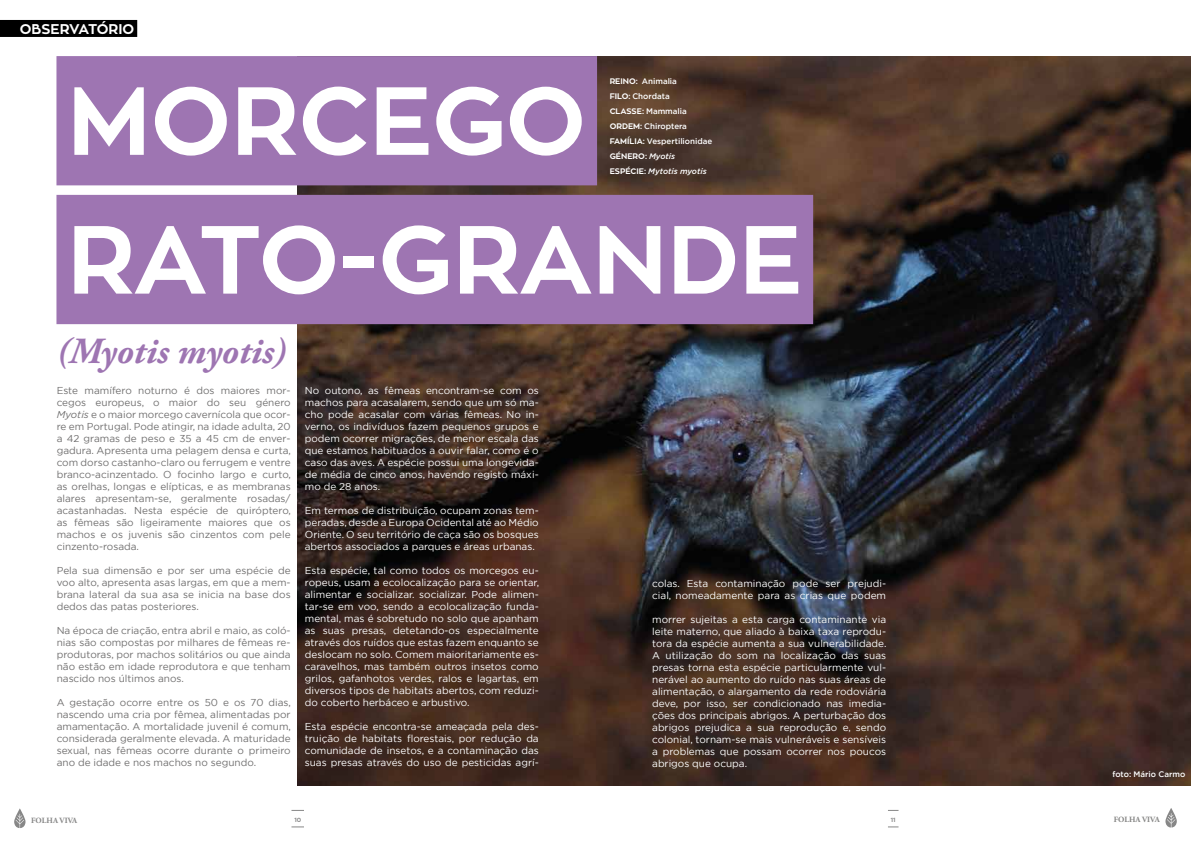
<style>
.page{position:relative;width:1191px;height:842px;background:#fff}
.page>*{position:absolute;margin:0;border:0;box-sizing:border-box;transform-origin:0 0}
.t1{font:700 95.8px/138.8px "Zona Pro";color:#fff}
.t2{font:italic 700 36.8px "Adobe Garamond Pro";color:#9e75b2}
.t3{font:700 14px "Zona Pro";color:#fff}
.t4{font:10px/12px "Gotham";color:#fff;text-align:justify}
.t5{font:10px/12px "Gotham";color:#706f6f;text-align:justify}
.t6{font:500 8px/15px "Gotham";color:#fff}
.t7{font:italic 500 8px "Gotham";color:#fff}
.t8{font:700 8px "Zona Pro";color:#fff}
.t9{font:700 8px "Adobe Garamond Pro";color:#878787}
.t10{font:700 8px "Adobe Garamond Pro";color:#858584}
.t11{font:700 6px "Zona Pro";color:#878787}
.s1{font-family:"Zona Pro";font-weight:700}
.s2{font-family:"Gotham";font-weight:500;font-style:italic}
.s3{font-family:"Zona Pro";font-weight:700;font-style:normal}
.s4{font-style:italic}
</style>
<div class="page">
<svg style="left:291px;top:827px;width:13px;height:1px"></svg>
<svg style="left:291px;top:810px;width:13px;height:1px"></svg>
<svg style="left:1165px;top:808px;width:11px;height:19px"></svg>
<svg style="left:14px;top:808px;width:12px;height:20px"></svg>
<img style="left:298px;top:57px;width:893px;height:728px">
<div style="left:0;top:20px;width:137px;height:17px;background:#000"></div>
<div style="left:56px;top:56px;width:541px;height:129px;background:#9e75b2"></div>
<div style="left:56px;top:195px;width:757px;height:129px;background:#9e75b2"></div>
<h3 class="t3" style="left:20px;top:20px;width:116px">OBSERVATÓRIO</h3>
<p class="t6" style="left:609px;top:74px;width:104px"><span class="s1">REINO:</span> Animalia<br><span class="s1">FILO:</span> Chordata<br><span class="s1">CLASSE:</span> Mammalia<br><span class="s1">ORDEM:</span> Chiroptera<br><span class="s1">FAMÍLIA:</span> Vespertilionidae</p>
<p class="t8" style="left:609px;top:151px;width:67px">GÉNERO: <span class="s2">Myotis</span></p>
<p class="t7" style="left:609px;top:166px;width:98px"><span class="s3">ESPÉCIE:</span> Mytotis myotis</p>
<h1 class="t1" style="left:67px;top:52px;width:736px">MORCEGO<br>RATO-GRANDE</h1>
<h2 class="t2" style="left:57px;top:330px;width:231px">(Myotis myotis)</h2>
<p class="t5" style="left:57px;top:384px;width:236px">Este mamífero noturno é dos maiores mor&shy;cegos europeus, o maior do seu género <span class="s4">Myotis</span> e o maior morcego cavernícola que ocor&shy;re em Portugal. Pode atingir, na idade adulta, 20 a 42 gramas de peso e 35 a 45 cm de enver&shy;gadura. Apresenta uma pelagem densa e curta, com dorso castanho-claro ou ferrugem e ventre branco-acinzentado. O focinho largo e curto, as orelhas, longas e elípticas, e as membranas alares apresentam-se, geralmente rosadas/ acastanhadas. Nesta espécie de quiróptero, as fêmeas são ligeiramente maiores que os machos e os juvenis são cinzentos com pele cinzento-rosada.</p>
<p class="t5" style="left:57px;top:564px;width:235px">Pela sua dimensão e por ser uma espécie de voo alto, apresenta asas largas, em que a mem&shy;brana lateral da sua asa se inicia na base dos dedos das patas posteriores.</p>
<p class="t5" style="left:57px;top:624px;width:235px">Na época de criação, entra abril e maio, as coló&shy;nias são compostas por milhares de fêmeas re&shy;produtoras, por machos solitários ou que ainda não estão em idade reprodutora e que tenham nascido nos últimos anos.</p>
<p class="t5" style="left:57px;top:696px;width:236px">A gestação ocorre entre os 50 e os 70 dias, nascendo uma cria por fêmea, alimentadas por amamentação. A mortalidade juvenil é comum, considerada geralmente elevada. A maturidade sexual, nas fêmeas ocorre durante o primeiro ano de idade e nos machos no segundo.</p>
<p class="t4" style="left:305px;top:384px;width:235px">No outono, as fêmeas encontram-se com os machos para acasalarem, sendo que um só ma&shy;cho pode acasalar com várias fêmeas. No in&shy;verno, os indivíduos fazem pequenos grupos e podem ocorrer migrações, de menor escala das que estamos habituados a ouvir falar, como é o caso das aves. A espécie possui uma longevida&shy;de média de cinco anos, havendo registo máxi&shy;mo de 28 anos.</p>
<p class="t4" style="left:305px;top:504px;width:235px">Em termos de distribuição, ocupam zonas tem&shy;peradas, desde a Europa Ocidental até ao Médio Oriente. O seu território de caça são os bosques abertos associados a parques e áreas urbanas.</p>
<p class="t4" style="left:305px;top:564px;width:236px">Esta espécie, tal como todos os morcegos eu&shy;ropeus, usam a ecolocalização para se orientar, alimentar e socializar. socializar. Pode alimen&shy;tar-se em voo, sendo a ecolocalização funda&shy;mental, mas é sobretudo no solo que apanham as suas presas, detetando-os especialmente através dos ruídos que estas fazem enquanto se deslocam no solo. Comem maioritariamente es&shy;caravelhos, mas também outros insetos como grilos, gafanhotos verdes, ralos e lagartas, em diversos tipos de habitats abertos, com reduzi&shy;do coberto herbáceo e arbustivo.</p>
<p class="t4" style="left:305px;top:720px;width:235px">Esta espécie encontra-se ameaçada pela des&shy;truição de habitats florestais, por redução da comunidade de insetos, e a contaminação das suas presas através do uso de pesticidas agrí-</p>
<p class="t4" style="left:652px;top:577px;width:235px">colas. Esta contaminação pode ser prejudi&shy;cial, nomeadamente para as crias que podem</p>
<p class="t4" style="left:652px;top:613px;width:236px">morrer sujeitas a esta carga contaminante via leite materno, que aliado à baixa taxa reprodu&shy;tora da espécie aumenta a sua vulnerabilidade.<br>A utilização do som na localização das suas presas torna esta espécie particularmente vul&shy;nerável ao aumento do ruído nas suas áreas de alimentação, o alargamento da rede rodoviária deve, por isso, ser condicionado nas imedia&shy;ções dos principais abrigos. A perturbação dos abrigos prejudica a sua reprodução e, sendo colonial, tornam-se mais vulneráveis e sensíveis a problemas que possam ocorrer nos poucos abrigos que ocupa.</p>
<p class="t6" style="left:1112px;top:767px;width:74px">foto: Mário Carmo</p>
<p class="t9" style="left:31px;top:815px;width:48px">FOLHA VIVA</p>
<p class="t11" style="left:294px;top:815px;width:8px">10</p>
<p class="t11" style="left:890px;top:815px;width:6px">11</p>
<p class="t10" style="left:1113px;top:815px;width:48px">FOLHA VIVA</p>
</div>
